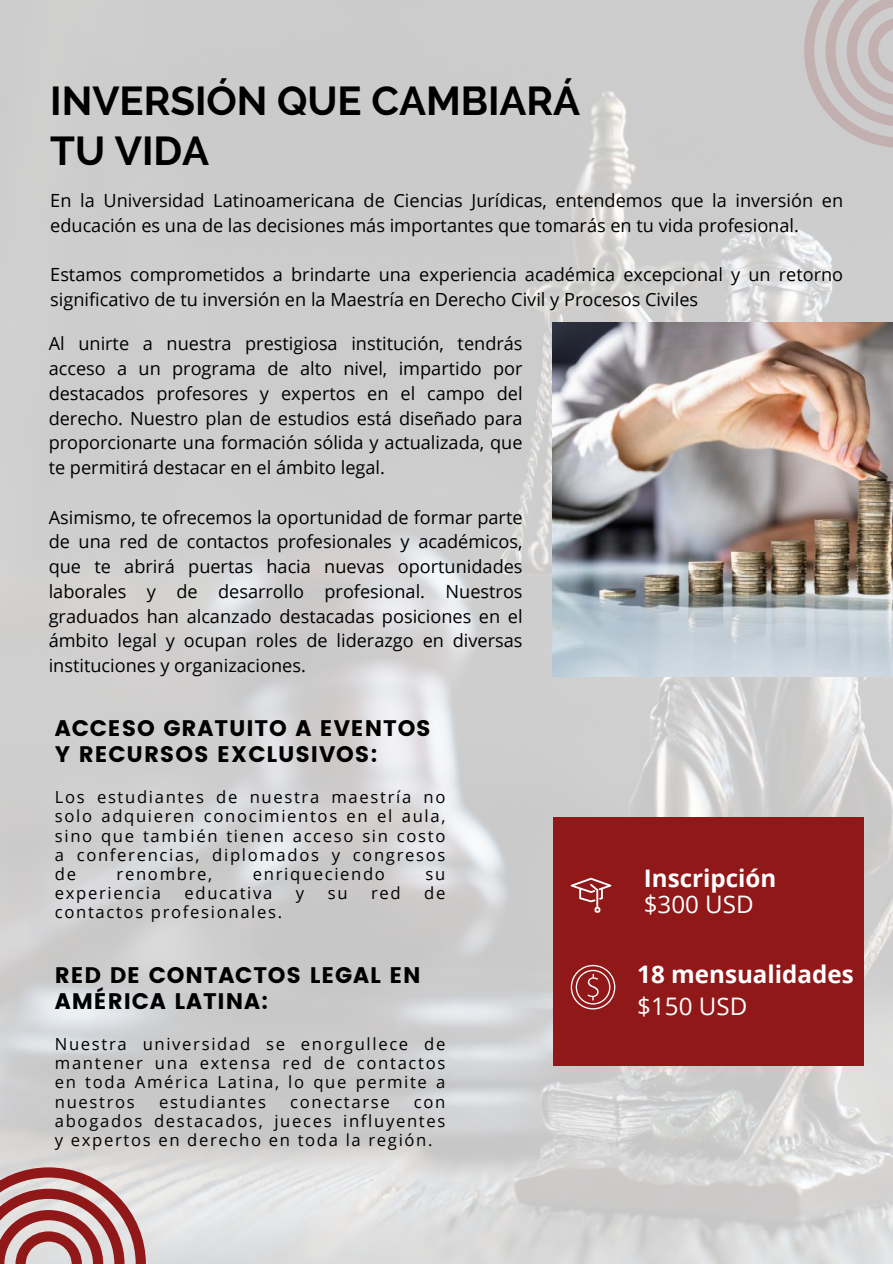
<style>
.page{position:relative;width:893px;height:1264px;background:#fff}
.page>*{position:absolute;margin:0;border:0;box-sizing:border-box;transform-origin:0 0}
.t1{font:700 40.2px/50.7px "Raleway";color:#000}
.t2{font:700 24.15px "Open Sans";color:#fff}
.t3{font:24.15px "Open Sans";color:#fff}
.t4{font:22.5px/25.8px "Poppins";letter-spacing:.04em;color:#000}
.t5{font:18.15px/24.8px "Open Sans";color:#000}
.t6{font:16.65px/19.2px "Open Sans";letter-spacing:.1em;color:#000;text-align:justify}
</style>
<div class="page">
<img style="left:0;top:0;width:892px;height:1263px">
<img style="left:553px;top:323px;width:339px;height:353px">
<svg style="left:804px;top:0;width:88px;height:148px;background:#c8bfc0"></svg>
<svg style="left:0;top:1167px;width:146px;height:96px;background:#bf8b8a"></svg>
<div style="left:553px;top:817px;width:310px;height:249px;background:#911818"></div>
<svg style="left:570px;top:877px;width:41px;height:35px"></svg>
<svg style="left:570px;top:964px;width:45px;height:45px"></svg>
<h1 class="t1" style="left:50px;top:75px;width:531px">INVERSIÓN QUE CAMBIARÁ<br>TU VIDA</h1>
<p class="t5" style="left:50px;top:187px;width:794px">En la Universidad Latinoamericana de Ciencias Jurídicas, entendemos que la inversión en educación es una de las decisiones más importantes que tomarás en tu vida profesional.</p>
<p class="t5" style="left:50px;top:262px;width:794px">Estamos comprometidos a brindarte una experiencia académica excepcional y un retorno significativo de tu inversión en la Maestría en Derecho Civil y Procesos Civiles</p>
<p class="t5" style="left:49px;top:331px;width:475px;text-align:justify">Al unirte a nuestra prestigiosa institución, tendrás acceso a un programa de alto nivel, impartido por destacados profesores y expertos en el campo del derecho. Nuestro plan de estudios está diseñado para proporcionarte una formación sólida y actualizada, que te permitirá destacar en el ámbito legal.</p>
<p class="t5" style="left:49px;top:504px;width:475px;text-align:justify">Asimismo, te ofrecemos la oportunidad de formar parte de una red de contactos profesionales y académicos, que te abrirá puertas hacia nuevas oportunidades laborales y de desarrollo profesional. Nuestros graduados han alcanzado destacadas posiciones en el ámbito legal y ocupan roles de liderazgo en diversas instituciones y organizaciones.</p>
<p class="t4" style="left:55px;top:715px;width:377px">ACCESO GRATUITO A EVENTOS<br>Y RECURSOS EXCLUSIVOS:</p>
<p class="t6" style="left:55px;top:787px;width:392px">Los estudiantes de nuestra maestría no solo adquieren conocimientos en el aula, sino que también tienen acceso sin costo a conferencias, diplomados y congresos de</p>
<p class="t6" style="left:117px;top:863px;width:97px">renombre,</p>
<p class="t6" style="left:253px;top:863px;width:134px">enriqueciendo</p>
<p class="t6" style="left:425px;top:863px;width:21px">su</p>
<p class="t6" style="left:55px;top:882px;width:108px">experiencia</p>
<p class="t6" style="left:184px;top:882px;width:89px">educativa</p>
<p class="t6" style="left:296px;top:882px;width:10px">y</p>
<p class="t6" style="left:328px;top:882px;width:21px">su</p>
<p class="t6" style="left:371px;top:882px;width:31px">red</p>
<p class="t6" style="left:424px;top:882px;width:23px">de</p>
<p class="t6" style="left:55px;top:902px;width:229px">contactos profesionales.</p>
<p class="t4" style="left:55px;top:962px;width:367px">RED DE CONTACTOS LEGAL EN<br>AMÉRICA LATINA:</p>
<p class="t6" style="left:55px;top:1034px;width:392px">Nuestra universidad se enorgullece de mantener una extensa red de contactos en toda América Latina, lo que permite a nuestros</p>
<p class="t6" style="left:159px;top:1091px;width:108px">estudiantes</p>
<p class="t6" style="left:290px;top:1091px;width:101px">conectarse</p>
<p class="t6" style="left:55px;top:1091px;width:392px;text-indent:359px">con abogados destacados, jueces influyentes y expertos en derecho en toda la región.</p>
<h2 class="t2" style="left:643px;top:861px;width:134px">Inscripción</h2>
<h2 class="t3" style="left:643px;top:887px;width:111px">$300 USD</h2>
<h2 class="t2" style="left:637px;top:957px;width:218px">18 mensualidades</h2>
<h2 class="t3" style="left:637px;top:989px;width:111px">$150 USD</h2>
</div>
